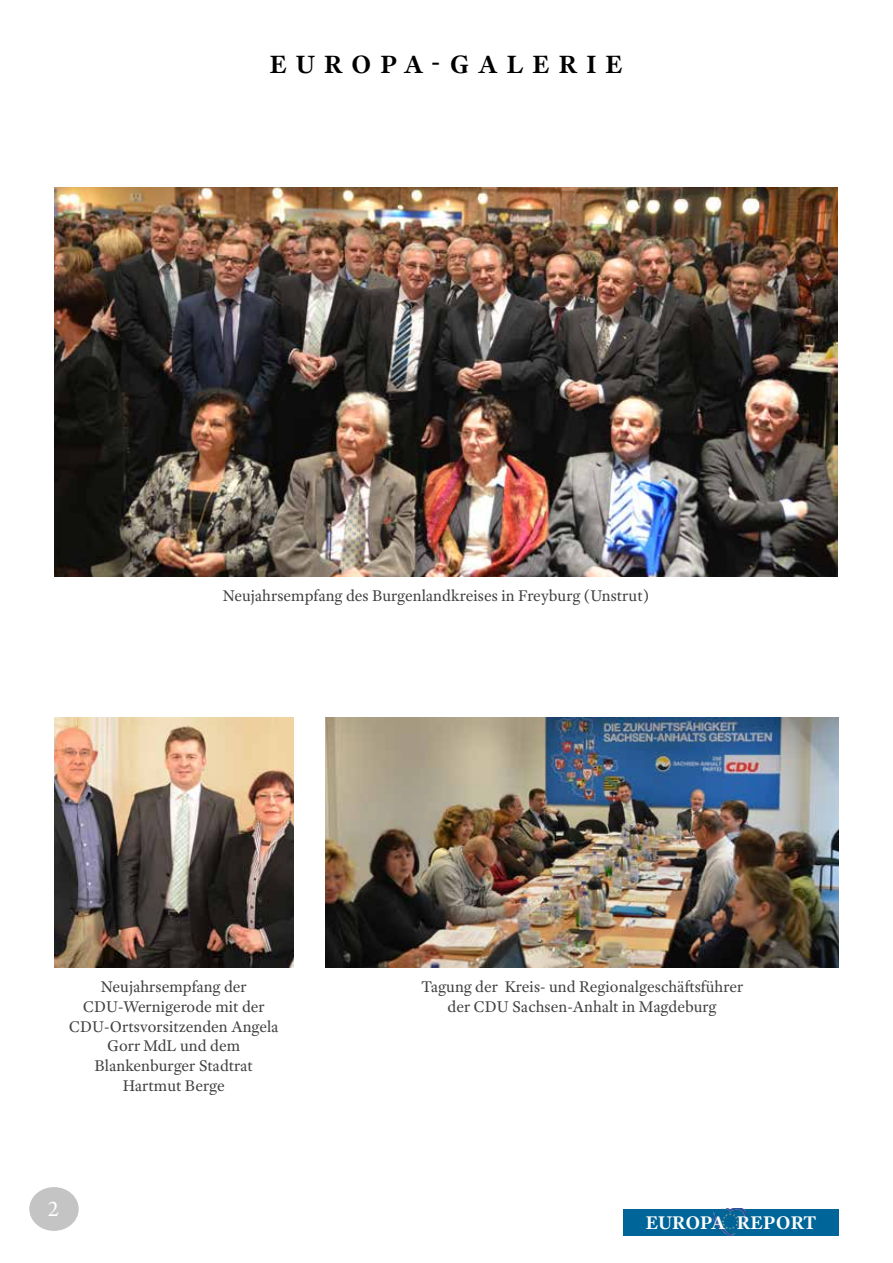
<style>
.page{position:relative;width:893px;height:1263px;background:#fff}
.page>*{position:absolute;margin:0;border:0;box-sizing:border-box;transform-origin:0 0}
.t1{font:700 27px "Adobe Text Pro";letter-spacing:.33em;color:#000}
.t2{font:22.5px "Adobe Text Pro";color:#fff}
.t3{font:700 19.8px "Adobe Text Pro";color:#fff}
.t4{font:16.5px/19.8px "Adobe Text Pro";color:#404040;text-align:center}
</style>
<div class="page">
<img style="left:54px;top:717px;width:239px;height:250px">
<img style="left:54px;top:187px;width:783px;height:389px">
<img style="left:325px;top:717px;width:514px;height:250px">
<div style="left:29px;top:1187px;width:50px;height:44px;background:#c4c4c4;border-radius:50%"></div>
<div style="left:624px;top:1209px;width:215px;height:27px;background:#069"></div>
<img style="left:713px;top:1209px;width:33px;height:26px">
<h1 class="t1" style="left:270px;top:47px;width:354px">EUROPA-GALERIE</h1>
<p class="t4" style="left:223px;top:585px;width:428px">Neujahrsempfang des Burgenlandkreises in Freyburg (Unstrut)</p>
<p class="t4" style="left:69px;top:976px;width:211px">Neujahrsempfang der<br>CDU-Wernigerode mit der<br>CDU-Ortsvorsitzenden Angela<br>Gorr MdL und dem<br>Blankenburger Stadtrat<br>Hartmut Berge</p>
<h2 class="t2" style="left:48px;top:1194px;width:12px">2</h2>
<p class="t4" style="left:421px;top:976px;width:324px">Tagung der Kreis- und Regionalgeschäftsführer der CDU Sachsen-Anhalt in Magdeburg</p>
<p class="t3" style="left:646px;top:1210px;width:173px">EUROPA REPORT</p>
</div>
